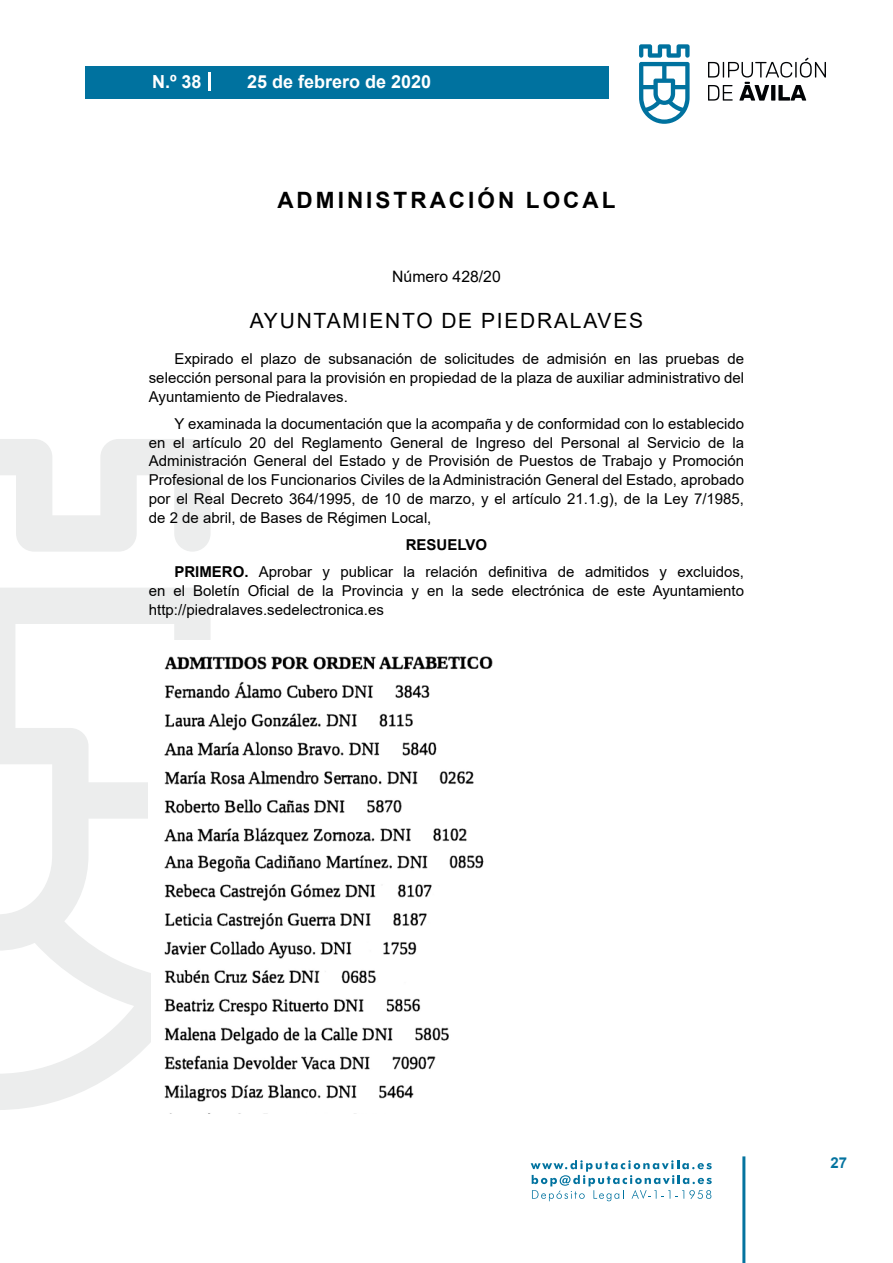
<style>
.page{position:relative;width:893px;height:1263px;background:#fff}
.page>*{position:absolute;margin:0;border:0;box-sizing:border-box;transform-origin:0 0}
.t1{font:700 22.5px "Arial";letter-spacing:.135em;color:#000}
.t2{font:21px "Arial";letter-spacing:.085em;color:#000}
.t3{font:700 18px "Arial";color:#fff}
.t4{font:15.75px "Arial";color:#000}
.t5{font:15px/18.8px "Arial";color:#000;text-align:justify}
.t6{font:700 15px "Arial";color:#04739f}
.s1{font-weight:700}
</style>
<div class="page">
<svg style="left:531px;top:1160px;width:181px;height:41px"></svg>
<div style="left:85px;top:66px;width:523px;height:33px;background:#00729f"></div>
<svg style="left:639px;top:44px;width:51px;height:80px"></svg>
<svg style="left:708px;top:58px;width:118px;height:43px"></svg>
<hr style="left:742px;top:1156px;width:3px;height:107px;background:#04739f">
<svg style="left:208px;top:72px;width:2px;height:18px"></svg>
<svg style="left:0;top:439px;width:211px;height:671px"></svg>
<img style="left:148px;top:640px;width:345px;height:208px">
<img style="left:151px;top:848px;width:333px;height:262px">
<p class="t3" style="left:152px;top:69px;width:51px">N.º 38</p>
<p class="t3" style="left:247px;top:69px;width:186px">25 de febrero de 2020</p>
<h1 class="t1" style="left:277px;top:184px;width:340px">ADMINISTRACIÓN LOCAL</h1>
<p class="t4" style="left:392px;top:266px;width:110px">Número 428/20</p>
<h2 class="t2" style="left:250px;top:307px;width:395px">AYUNTAMIENTO DE PIEDRALAVES</h2>
<p class="t5" style="left:149px;top:349px;width:597px;text-indent:26px">Expirado el plazo de subsanación de solicitudes de admisión en las pruebas de selección personal para la provisión en propiedad de la plaza de auxiliar administrativo del Ayuntamiento de Piedralaves.</p>
<p class="t5" style="left:149px;top:414px;width:597px;text-indent:26px">Y examinada la documentación que la acompaña y de conformidad con lo establecido en el artículo 20 del Reglamento General de Ingreso del Personal al Servicio de la Administración General del Estado y de Provisión de Puestos de Trabajo y Promoción Profesional de los Funcionarios Civiles de la Administración General del Estado, aprobado por el Real Decreto 364/1995, de 10 de marzo, y el artículo 21.1.g), de la Ley 7/1985, de 2 de abril, de Bases de Régimen Local,</p>
<p class="t5" style="left:174px;top:531px;width:571px;line-height:27.3px;text-indent:231px"><span class="s1">RESUELVO<br>PRIMERO.</span> Aprobar y publicar la relación definitiva de admitidos y excluidos,</p>
<p class="t5" style="left:149px;top:581px;width:597px">en el Boletín Oficial de la Provincia y en la sede electrónica de este Ayuntamiento http://piedralaves.sedelectronica.es</p>
<p class="t6" style="left:831px;top:1152px;width:18px">27</p>
</div>
